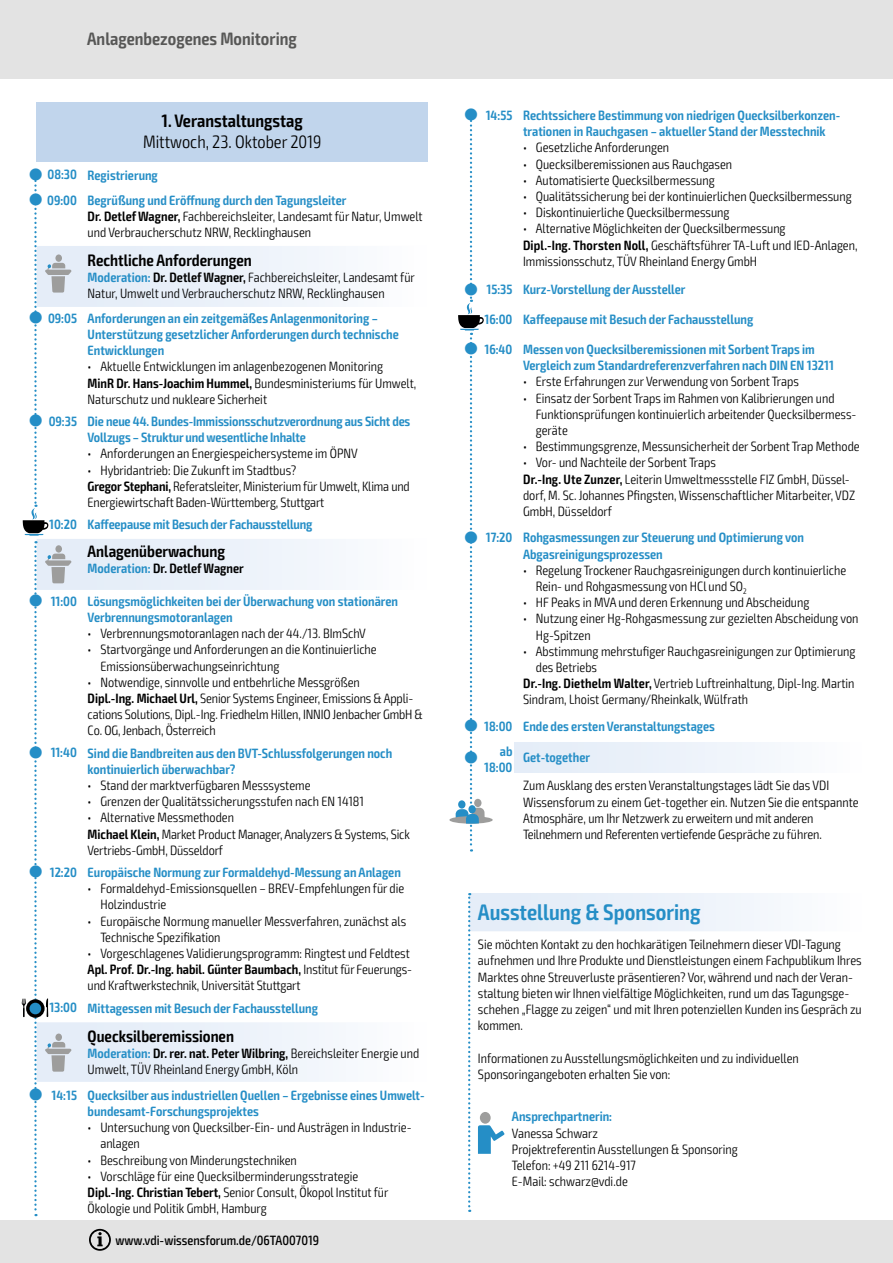
<style>
.page{position:relative;width:893px;height:1263px;background:#fff}
.page>*{position:absolute;margin:0;border:0;box-sizing:border-box;transform-origin:0 0}
.t1{font:600 condensed 22.5px "Exo 2";color:#258ec6}
.t2{font:600 condensed 18px "Exo 2";color:#575756}
.t3{font:300 condensed 18px "Exo 2";color:#000}
.t4{font:600 condensed 18px "Exo 2";color:#000}
.t5{font:600 condensed 16.5px "Exo 2";color:#000}
.t6{font:300 condensed 13.5px/16.2px "Exo 2";color:#000}
.t7{font:600 condensed 13.5px/16.2px "Exo 2";color:#258ec6}
.t8{font:500 condensed 13.5px "Exo 2";color:#000}
.t9{font:600 condensed 13.5px "Exo 2";color:#000}
.s1{font-weight:600}
.s2{font-weight:600;color:#258ec6}
.s3{color:#258ec6}
</style>
<div class="page">
<svg style="left:449px;top:816px;width:44px;height:8px"></svg>
<div style="left:0;top:1220px;width:893px;height:43px;background:#e3e3e3"></div>
<div style="left:0;top:0;width:893px;height:79px;background:#e3e3e3"></div>
<svg style="left:89px;top:1229px;width:22px;height:22px"></svg>
<div style="left:37px;top:102px;width:391px;height:60px;background:#c1d5ec"></div>
<svg style="left:72px;top:246px;width:267px;height:836px"></svg>
<div style="left:515px;top:743px;width:348px;height:29px;background:linear-gradient(to right,#e2ebf7,#fcfdfe)"></div>
<svg style="left:468px;top:893px;width:306px;height:319px"></svg>
<svg style="left:22px;top:175px;width:50px;height:1041px"></svg>
<svg style="left:456px;top:110px;width:29px;height:741px"></svg>
<h2 class="t2" style="left:87px;top:28px;width:211px">Anlagenbezogenes Monitoring</h2>
<h2 class="t4" style="left:162px;top:110px;width:143px">1. Veranstaltungstag</h2>
<h2 class="t3" style="left:143px;top:131px;width:180px">Mittwoch, 23. Oktober 2019</h2>
<p class="t7" style="left:47px;top:162px;width:301px;line-height:25.5px">08:30 Registrierung<br>09:00 Begrüßung und Eröffnung durch den Tagungsleiter</p>
<p class="t6" style="left:88px;top:209px;width:337px"><span class="s1">Dr. Detlef Wagner,</span> Fachbereichsleiter, Landesamt für Natur, Umwelt und Verbraucherschutz NRW, Recklinghausen</p>
<p class="t5" style="left:88px;top:250px;width:166px">Rechtliche Anforderungen</p>
<p class="t6" style="left:88px;top:270px;width:329px"><span class="s2">Moderation:</span> <span class="s1">Dr. Detlef Wagner,</span> Fachbereichsleiter, Landesamt für<br>Natur, Umwelt und Verbraucherschutz NRW, Recklinghausen</p>
<p class="t7" style="left:88px;top:310px;width:313px;text-indent:-40px">09:05 Anforderungen an ein zeitgemäßes Anlagenmonitoring –<br>Unterstützung gesetzlicher Anforderungen durch technische<br>Entwicklungen</p>
<p class="t6" style="left:88px;top:359px;width:330px">• Aktuelle Entwicklungen im anlagenbezogenen Monitoring<br><span class="s1">MinR Dr. Hans-Joachim Hummel,</span> Bundesministeriums für Umwelt,<br>Naturschutz und nukleare Sicherheit</p>
<p class="t7" style="left:88px;top:413px;width:324px;text-indent:-39px">09:35 Die neue 44. Bundes-Immissionsschutzverordnung aus Sicht des<br>Vollzugs – Struktur und wesentliche Inhalte</p>
<p class="t6" style="left:88px;top:446px;width:272px">• Anforderungen an Energiespeichersysteme im ÖPNV</p>
<p class="t6" style="left:88px;top:462px;width:324px">• Hybridantrieb: Die Zukunft im Stadtbus?<br><span class="s1">Gregor Stephani,</span> Referatsleiter, Ministerium für Umwelt, Klima und<br>Energiewirtschaft Baden-Württemberg, Stuttgart</p>
<p class="t7" style="left:49px;top:517px;width:265px">10:20 Kaffeepause mit Besuch der Fachausstellung</p>
<p class="t5" style="left:88px;top:541px;width:139px">Anlagenüberwachung</p>
<p class="t9" style="left:88px;top:560px;width:158px"><span class="s3">Moderation:</span> Dr. Detlef Wagner</p>
<p class="t7" style="left:88px;top:593px;width:312px;text-indent:-37px">11:00 Lösungsmöglichkeiten bei der Überwachung von stationären<br>Verbrennungsmotoranlagen</p>
<p class="t6" style="left:88px;top:626px;width:280px">• Verbrennungsmotoranlagen nach der 44./13. BImSchV</p>
<p class="t6" style="left:100px;top:642px;width:278px;text-indent:-13px">• Startvorgänge und Anforderungen an die Kontinuierliche<br>Emissionsüberwachungseinrichtung</p>
<p class="t6" style="left:88px;top:674px;width:337px">• Notwendige, sinnvolle und entbehrliche Messgrößen<br><span class="s1">Dipl.-Ing. Michael Url,</span> Senior Systems Engineer, Emissions &amp; Appli&shy;cations Solutions, Dipl.-Ing. Friedhelm Hillen, INNIO Jenbacher GmbH &amp; Co. OG, Jenbach, Österreich</p>
<p class="t7" style="left:88px;top:745px;width:306px;text-indent:-37px">11:40 Sind die Bandbreiten aus den BVT-Schlussfolgerungen noch kontinuierlich überwachbar?</p>
<p class="t6" style="left:88px;top:777px;width:224px">• Stand der marktverfügbaren Messsysteme</p>
<p class="t6" style="left:88px;top:794px;width:278px">• Grenzen der Qualitätssicherungsstufen nach EN 14181</p>
<p class="t6" style="left:88px;top:810px;width:324px">• Alternative Messmethoden<br><span class="s1">Michael Klein,</span> Market Product Manager, Analyzers &amp; Systems, Sick<br>Vertriebs-GmbH, Düsseldorf</p>
<p class="t7" style="left:50px;top:864px;width:352px">12:20 Europäische Normung zur Formaldehyd-Messung an Anlagen</p>
<p class="t6" style="left:100px;top:881px;width:305px;text-indent:-13px">• Formaldehyd-Emissionsquellen – BREV-Empfehlungen für die<br>Holzindustrie</p>
<p class="t6" style="left:100px;top:913px;width:307px;text-indent:-13px">• Europäische Normung manueller Messverfahren, zunächst als<br>Technische Spezifikation</p>
<p class="t6" style="left:88px;top:945px;width:326px">• Vorgeschlagenes Validierungsprogramm: Ringtest und Feldtest<br><span class="s1">Apl. Prof. Dr.-Ing. habil. Günter Baumbach,</span> Institut für Feuerungs&shy;und Kraftwerkstechnik, Universität Stuttgart</p>
<p class="t7" style="left:49px;top:1000px;width:270px">13:00 Mittagessen mit Besuch der Fachausstellung</p>
<p class="t5" style="left:88px;top:1026px;width:148px">Quecksilberemissionen</p>
<p class="t6" style="left:88px;top:1045px;width:333px"><span class="s2">Moderation:</span> <span class="s1">Dr. rer. nat. Peter Wilbring,</span> Bereichsleiter Energie und<br>Umwelt, TÜV Rheinland Energy GmbH, Köln</p>
<p class="t7" style="left:88px;top:1087px;width:339px;text-indent:-36px">14:15 Quecksilber aus industriellen Quellen – Ergebnisse eines Umwelt&shy;bundesamt-Forschungsprojektes</p>
<p class="t6" style="left:100px;top:1120px;width:313px;text-indent:-13px">• Untersuchung von Quecksilber-Ein- und Austrägen in Industrie&shy;anlagen</p>
<p class="t6" style="left:88px;top:1152px;width:211px">• Beschreibung von Minderungstechniken</p>
<p class="t6" style="left:88px;top:1168px;width:302px">• Vorschläge für eine Quecksilberminderungsstrategie<br><span class="s1">Dipl.-Ing. Christian Tebert,</span> Senior Consult, Ökopol Institut für<br>Ökologie und Politik GmbH, Hamburg</p>
<p class="t8" style="left:115px;top:1232px;width:205px">www.vdi-wissensforum.de/06TA007019</p>
<p class="t7" style="left:523px;top:107px;width:319px;text-indent:-37px">14:55 Rechtssichere Bestimmung von niedrigen Quecksilberkonzen&shy;trationen in Rauchgasen – aktueller Stand der Messtechnik</p>
<p class="t6" style="left:523px;top:140px;width:148px">• Gesetzliche Anforderungen</p>
<p class="t6" style="left:523px;top:156px;width:211px">• Quecksilberemissionen aus Rauchgasen</p>
<p class="t6" style="left:523px;top:172px;width:193px">• Automatisierte Quecksilbermessung</p>
<p class="t6" style="left:523px;top:188px;width:330px">• Qualitätssicherung bei der kontinuierlichen Quecksilbermessung</p>
<p class="t6" style="left:523px;top:205px;width:208px">• Diskontinuierliche Quecksilbermessung</p>
<p class="t6" style="left:523px;top:221px;width:336px">• Alternative Möglichkeiten der Quecksilbermessung<br><span class="s1">Dipl.-Ing. Thorsten Noll,</span> Geschäftsführer TA-Luft und IED-Anlagen,<br>Immissionsschutz, TÜV Rheinland Energy GmbH</p>
<p class="t7" style="left:487px;top:282px;width:201px">15:35 Kurz-Vorstellung der Aussteller</p>
<p class="t7" style="left:485px;top:312px;width:270px">16:00 Kaffeepause mit Besuch der Fachausstellung</p>
<p class="t7" style="left:523px;top:341px;width:312px;text-indent:-39px">16:40 Messen von Quecksilberemissionen mit Sorbent Traps im<br>Vergleich zum Standardreferenzverfahren nach DIN EN 13211</p>
<p class="t6" style="left:523px;top:374px;width:277px">• Erste Erfahrungen zur Verwendung von Sorbent Traps</p>
<p class="t6" style="left:536px;top:390px;width:322px;text-indent:-13px">• Einsatz der Sorbent Traps im Rahmen von Kalibrierungen und<br>Funktionsprüfungen kontinuierlich arbeitender Quecksilbermess&shy;geräte</p>
<p class="t6" style="left:523px;top:439px;width:338px">• Bestimmungsgrenze, Messunsicherheit der Sorbent Trap Methode</p>
<p class="t6" style="left:523px;top:455px;width:334px">• Vor- und Nachteile der Sorbent Traps<br><span class="s1">Dr.-Ing. Ute Zunzer,</span> Leiterin Umweltmessstelle FIZ GmbH, Düssel&shy;dorf, M. Sc. Johannes Pfingsten, Wissenschaftlicher Mitarbeiter, VDZ GmbH, Düsseldorf</p>
<p class="t7" style="left:523px;top:530px;width:282px;text-indent:-37px">17:20 Rohgasmessungen zur Steuerung und Optimierung von<br>Abgasreinigungsprozessen</p>
<p class="t6" style="left:536px;top:562px;width:312px;text-indent:-13px">• Regelung Trockener Rauchgasreinigungen durch kontinuierliche<br>Rein- und Rohgasmessung von HCl und SO<sub>2</sub></p>
<p class="t6" style="left:523px;top:595px;width:288px">• HF Peaks in MVA und deren Erkennung und Abscheidung</p>
<p class="t6" style="left:536px;top:611px;width:324px;text-indent:-13px">• Nutzung einer Hg-Rohgasmessung zur gezielten Abscheidung von<br>Hg-Spitzen</p>
<p class="t6" style="left:523px;top:643px;width:334px">• Abstimmung mehrstufiger Rauchgasreinigungen zur Optimierung</p>
<p class="t6" style="left:536px;top:659px;width:63px">des Betriebs</p>
<p class="t6" style="left:523px;top:676px;width:333px"><span class="s1">Dr.-Ing. Diethelm Walter,</span> Vertrieb Luftreinhaltung, Dipl-Ing. Martin</p>
<p class="t6" style="left:523px;top:692px;width:226px">Sindram, Lhoist Germany/Rheinkalk, Wülfrath</p>
<p class="t7" style="left:500px;top:714px;width:217px;line-height:25.3px;text-indent:-15px">18:00 Ende des ersten Veranstaltungstages ab</p>
<p class="t7" style="left:484px;top:760px;width:30px">18:00</p>
<p class="t7" style="left:523px;top:750px;width:68px">Get-together</p>
<p class="t6" style="left:523px;top:778px;width:337px">Zum Ausklang des ersten Veranstaltungstages lädt Sie das VDI Wissensforum zu einem Get-together ein. Nutzen Sie die entspannte Atmosphäre, um Ihr Netzwerk zu erweitern und mit anderen Teilnehmern und Referenten vertiefende Gespräche zu führen.</p>
<h1 class="t1" style="left:478px;top:899px;width:224px">Ausstellung &amp; Sponsoring</h1>
<p class="t6" style="left:478px;top:936px;width:385px">Sie möchten Kontakt zu den hochkarätigen Teilnehmern dieser VDI-Tagung aufnehmen und Ihre Produkte und Dienstleistungen einem Fachpublikum Ihres Marktes ohne Streuverluste präsentieren? Vor, während und nach der Veran&shy;staltung bieten wir Ihnen vielfältige Möglichkeiten, rund um das Tagungsge&shy;schehen „Flagge zu zeigen“ und mit Ihren potenziellen Kunden ins Gespräch zu kommen.</p>
<p class="t6" style="left:478px;top:1050px;width:322px">Informationen zu Ausstellungsmöglichkeiten und zu individuellen<br>Sponsoringangeboten erhalten Sie von:</p>
<p class="t7" style="left:512px;top:1109px;width:102px">Ansprechpartnerin:</p>
<p class="t6" style="left:512px;top:1125px;width:227px">Vanessa Schwarz<br>Projektreferentin Ausstellungen &amp; Sponsoring<br>Telefon: +49 211 6214-917<br>E-Mail: schwarz@vdi.de</p>
</div>
